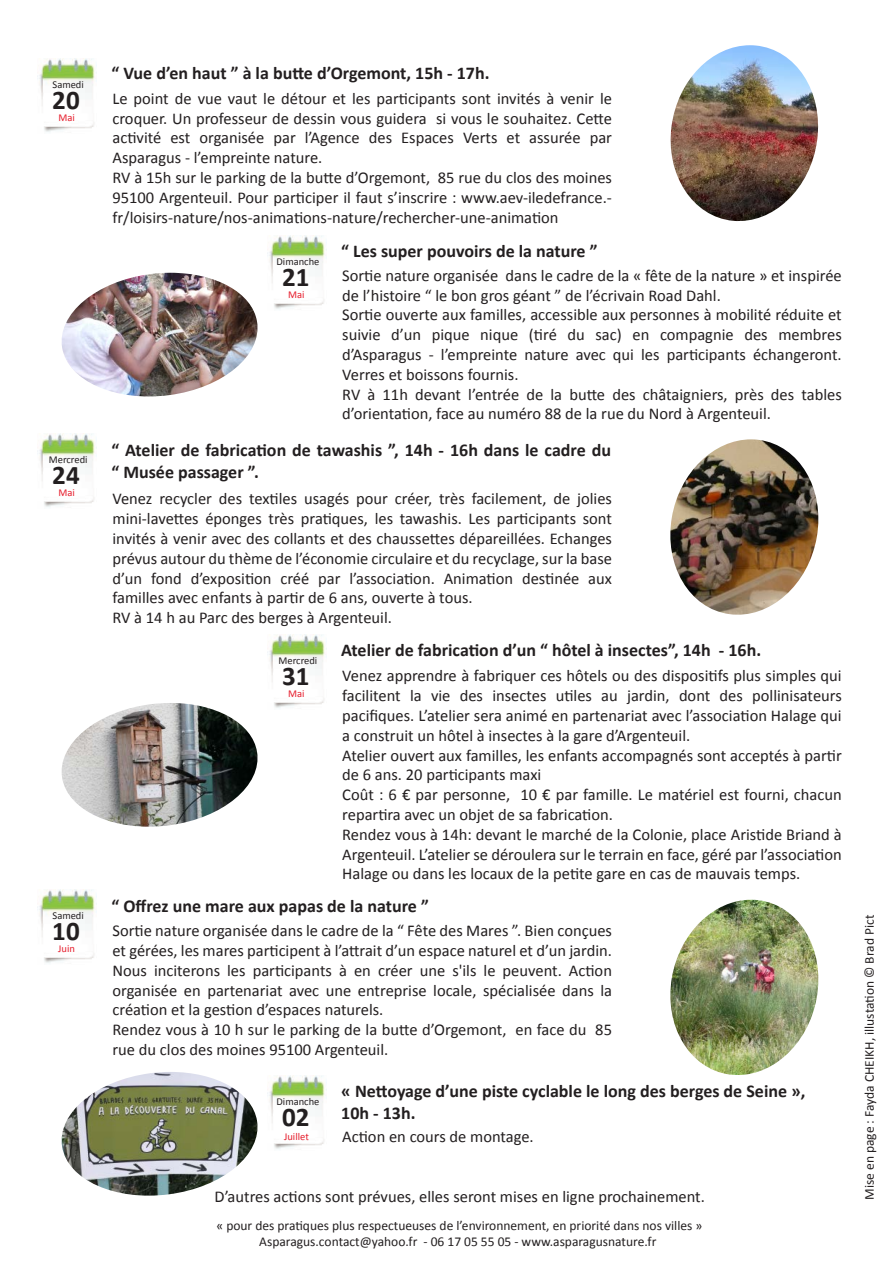
<style>
.page{position:relative;width:893px;height:1263px;background:#fff}
.page>*{position:absolute;margin:0;border:0;box-sizing:border-box;transform-origin:0 0}
.t1{font:700 27px "Calibri";color:#231f20}
.t2{font:700 18px/21.6px "Calibri";color:#231f20}
.t3{font:16.5px/19.8px "Calibri";color:#231f20}
.t4{font:13.5px/16.2px "Calibri";color:#231f20;text-align:center}
.t5{font:10.5px "Calibri";color:#231f20}
.t6{font:10.5px "Calibri";color:#e61d2c}
</style>
<div class="page">
<img style="left:267px;top:235px;width:60px;height:74px">
<img style="left:267px;top:634px;width:60px;height:74px">
<img style="left:267px;top:1075px;width:60px;height:74px">
<img style="left:37px;top:58px;width:60px;height:74px">
<img style="left:37px;top:433px;width:60px;height:74px">
<img style="left:37px;top:889px;width:60px;height:74px">
<img style="left:670px;top:45px;width:149px;height:177px">
<img style="left:670px;top:439px;width:149px;height:176px">
<img style="left:61px;top:703px;width:197px;height:124px">
<img style="left:61px;top:273px;width:197px;height:124px">
<img style="left:670px;top:900px;width:149px;height:175px">
<img style="left:61px;top:1072px;width:197px;height:124px">
<p class="t5" style="left:53px;top:78px;width:33px">Samedi</p>
<p class="t6" style="left:59px;top:111px;width:18px">Mai</p>
<h1 class="t1" style="left:52px;top:83px;width:29px">20</h1>
<p class="t5" style="left:49px;top:453px;width:40px">Mercredi</p>
<p class="t6" style="left:59px;top:486px;width:18px">Mai</p>
<h1 class="t1" style="left:52px;top:458px;width:29px">24</h1>
<p class="t5" style="left:53px;top:909px;width:33px">Samedi</p>
<p class="t6" style="left:58px;top:942px;width:18px">Juin</p>
<h1 class="t1" style="left:52px;top:914px;width:29px">10</h1>
<p class="t2" style="left:112px;top:62px;width:379px">“ Vue d’en haut ” à la butte d’Orgemont, 15h - 17h.</p>
<p class="t3" style="left:112px;top:89px;width:501px">Le point de vue vaut le détour et les participants sont invités à venir le croquer. Un professeur de dessin vous guidera si vous le souhaitez. Cette activité est organisée par l’Agence des Espaces Verts et assurée par Asparagus - l’empreinte nature.<br>RV à 15h sur le parking de la butte d’Orgemont, 85 rue du clos des moines 95100 Argenteuil. Pour participer il faut s’inscrire : www.aev-iledefrance.- fr/loisirs-nature/nos-animations-nature/rechercher-une-animation</p>
<p class="t5" style="left:276px;top:255px;width:44px">Dimanche</p>
<p class="t6" style="left:288px;top:288px;width:18px">Mai</p>
<h1 class="t1" style="left:282px;top:260px;width:29px">21</h1>
<p class="t2" style="left:341px;top:240px;width:258px">“ Les super pouvoirs de la nature ”</p>
<p class="t3" style="left:342px;top:266px;width:501px">Sortie nature organisée dans le cadre de la « fête de la nature » et inspirée de l’histoire “ le bon gros géant ” de l’écrivain Road Dahl.<br>Sortie ouverte aux familles, accessible aux personnes à mobilité réduite et suivie d’un pique nique (tiré du sac) en compagnie des membres d’Asparagus - l’empreinte nature avec qui les participants échangeront.<br>Verres et boissons fournis.<br>RV à 11h devant l’entrée de la butte des châtaigniers, près des tables d’orientation, face au numéro 88 de la rue du Nord à Argenteuil.</p>
<p class="t2" style="left:112px;top:439px;width:501px">“ Atelier de fabrication de tawashis ”, 14h - 16h dans le cadre du “ Musée passager ”.</p>
<p class="t3" style="left:112px;top:489px;width:501px">Venez recycler des textiles usagés pour créer, très facilement, de jolies mini-lavettes éponges très pratiques, les tawashis. Les participants sont invités à venir avec des collants et des chaussettes dépareillées. Echanges prévus autour du thème de l’économie circulaire et du recyclage, sur la base d’un fond d’exposition créé par l’association. Animation destinée aux familles avec enfants à partir de 6 ans, ouverte à tous.<br>RV à 14 h au Parc des berges à Argenteuil.</p>
<p class="t5" style="left:279px;top:654px;width:40px">Mercredi</p>
<p class="t6" style="left:288px;top:687px;width:18px">Mai</p>
<h1 class="t1" style="left:282px;top:659px;width:29px">31</h1>
<p class="t2" style="left:341px;top:639px;width:421px">Atelier de fabrication d’un “ hôtel à insectes”, 14h - 16h.</p>
<p class="t3" style="left:342px;top:666px;width:501px">Venez apprendre à fabriquer ces hôtels ou des dispositifs plus simples qui facilitent la vie des insectes utiles au jardin, dont des pollinisateurs pacifiques. L’atelier sera animé en partenariat avec l’association Halage qui a construit un hôtel à insectes à la gare d’Argenteuil.<br>Atelier ouvert aux familles, les enfants accompagnés sont acceptés à partir de 6 ans. 20 participants maxi<br>Coût : 6 € par personne, 10 € par famille. Le matériel est fourni, chacun repartira avec un objet de sa fabrication.<br>Rendez vous à 14h: devant le marché de la Colonie, place Aristide Briand à Argenteuil. L’atelier se déroulera sur le terrain en face, géré par l’association Halage ou dans les locaux de la petite gare en cas de mauvais temps.</p>
<p class="t2" style="left:112px;top:895px;width:319px">“ Offrez une mare aux papas de la nature ”</p>
<p class="t3" style="left:112px;top:921px;width:501px">Sortie nature organisée dans le cadre de la “ Fête des Mares ”. Bien conçues et gérées, les mares participent à l’attrait d’un espace naturel et d’un jardin.<br>Nous inciterons les participants à en créer une s'ils le peuvent. Action organisée en partenariat avec une entreprise locale, spécialisée dans la création et la gestion d’espaces naturels.<br>Rendez vous à 10 h sur le parking de la butte d’Orgemont, en face du 85 rue du clos des moines 95100 Argenteuil.</p>
<p class="t5" style="left:276px;top:1095px;width:44px">Dimanche</p>
<p class="t6" style="left:284px;top:1130px;width:26px">Juillet</p>
<h1 class="t1" style="left:282px;top:1100px;width:29px">02</h1>
<p class="t2" style="left:341px;top:1080px;width:466px">« Nettoyage d’une piste cyclable le long des berges de Seine »,<br>10h - 13h.</p>
<p class="t3" style="left:342px;top:1127px;width:193px">Action en cours de montage.</p>
<p class="t3" style="left:215px;top:1187px;width:492px">D’autres actions sont prévues, elles seront mises en ligne prochainement.</p>
<p class="t4" style="left:216px;top:1217px;width:487px">« pour des pratiques plus respectueuses de l’environnement, en priorité dans nos villes »<br>Asparagus.contact@yahoo.fr - 06 17 05 55 05 - www.asparagusnature.fr</p>
<p class="t4" style="left:861px;top:1200px;width:286px;rotate:-90deg">Mise en page : Fayda CHEIKH, illustation © Brad Pict</p>
</div>
